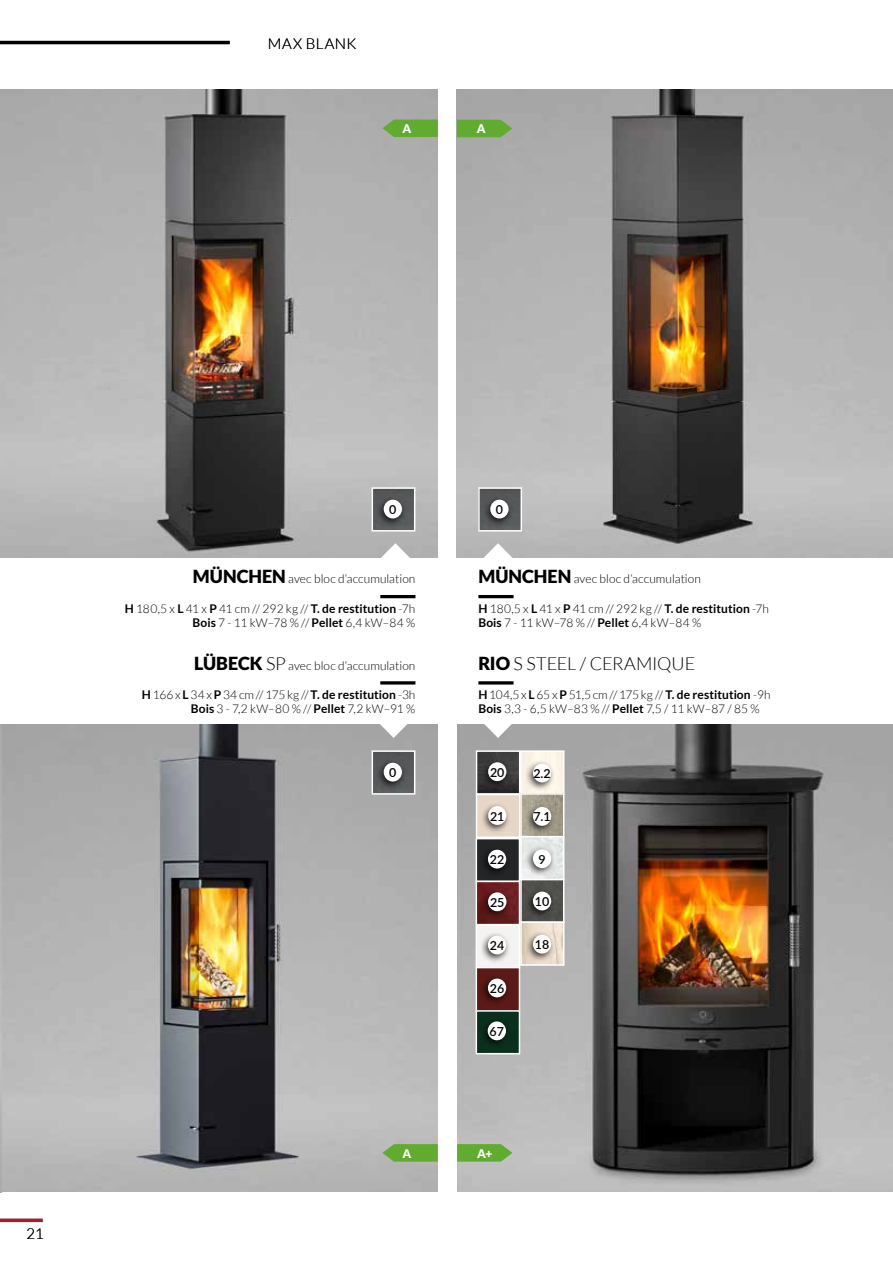
<style>
.page{position:relative;width:893px;height:1263px;background:#fff}
.page>*{position:absolute;margin:0;border:0;box-sizing:border-box;transform-origin:0 0}
.t1{font:300 18px "Lato";letter-spacing:-.01em;color:#000}
.t2{font:300 15px "Lato";letter-spacing:.04em;color:#000}
.t3{font:600 12.45px "Lato";color:#000}
.t4{font:300 12px/14.4px "Lato";letter-spacing:.005em;color:#000}
.t5{font:900 12px "Lato";color:#fff}
.s1{font-weight:900;font-size:18px}
.s2{font-weight:700}
.s3{font-size:18px}
.s4{font-weight:900}
</style>
<div class="page">
<img style="left:457px;top:724px;width:436px;height:468px">
<hr style="left:0;top:1219px;width:43px;height:3px;background:#ab182f">
<hr style="left:0;top:41px;width:230px;height:3px;background:#000">
<img style="left:0;top:724px;width:438px;height:468px">
<svg style="left:379px;top:724px;width:29px;height:14px"></svg>
<svg style="left:483px;top:724px;width:30px;height:14px"></svg>
<svg style="left:382px;top:1144px;width:56px;height:18px"></svg>
<svg style="left:457px;top:1144px;width:55px;height:18px"></svg>
<hr style="left:478px;top:681px;width:35px;height:3px;background:#000">
<hr style="left:380px;top:681px;width:35px;height:3px;background:#000">
<img style="left:375px;top:753px;width:37px;height:39px">
<div style="left:372px;top:750px;width:43px;height:45px;border:2px solid #fff"></div>
<div style="left:376px;top:759px;width:31px;height:31px;background:#000;opacity:.75"></div>
<div style="left:384px;top:763px;width:18px;height:18px;background:#fff;border-radius:50%"></div>
<img style="left:457px;top:89px;width:436px;height:468px">
<svg style="left:483px;top:543px;width:30px;height:15px"></svg>
<img style="left:0;top:89px;width:438px;height:468px">
<svg style="left:381px;top:543px;width:29px;height:15px"></svg>
<svg style="left:382px;top:120px;width:56px;height:17px"></svg>
<svg style="left:457px;top:120px;width:55px;height:17px"></svg>
<hr style="left:478px;top:595px;width:35px;height:3px;background:#000">
<hr style="left:380px;top:595px;width:35px;height:3px;background:#000">
<img style="left:375px;top:490px;width:37px;height:38px">
<div style="left:372px;top:487px;width:43px;height:44px;border:2px solid #fff"></div>
<div style="left:376px;top:496px;width:31px;height:31px;background:#000;opacity:.75"></div>
<div style="left:384px;top:500px;width:18px;height:18px;background:#fff;border-radius:50%"></div>
<img style="left:481px;top:490px;width:38px;height:38px">
<div style="left:478px;top:487px;width:44px;height:44px;border:2px solid #fff"></div>
<div style="left:483px;top:496px;width:30px;height:31px;background:#000;opacity:.75"></div>
<div style="left:490px;top:500px;width:19px;height:18px;background:#fff;border-radius:50%"></div>
<img style="left:479px;top:753px;width:82px;height:39px">
<div style="left:476px;top:750px;width:44px;height:45px;border:2px solid #fff"></div>
<div style="left:476px;top:924px;width:44px;height:44px;background:#f5f3f2;border:2px solid #fff"></div>
<div style="left:476px;top:838px;width:44px;height:44px;background:#242527;border:2px solid #fff"></div>
<div style="left:476px;top:794px;width:44px;height:44px;background:#e7d6c6;border:2px solid #fff"></div>
<div style="left:476px;top:967px;width:44px;height:44px;background:#5b1a16;border:2px solid #fff"></div>
<div style="left:480px;top:932px;width:31px;height:31px;background:#000;opacity:.75"></div>
<div style="left:488px;top:936px;width:18px;height:18px;background:#fff;border-radius:50%"></div>
<div style="left:480px;top:975px;width:31px;height:31px;background:#000;opacity:.75"></div>
<div style="left:488px;top:978px;width:18px;height:19px;background:#fff;border-radius:50%"></div>
<div style="left:480px;top:846px;width:31px;height:31px;background:#000;opacity:.75"></div>
<div style="left:488px;top:850px;width:18px;height:18px;background:#fff;border-radius:50%"></div>
<div style="left:480px;top:802px;width:31px;height:32px;background:#000;opacity:.75"></div>
<div style="left:488px;top:806px;width:18px;height:19px;background:#fff;border-radius:50%"></div>
<div style="left:480px;top:759px;width:31px;height:31px;background:#000;opacity:.75"></div>
<div style="left:488px;top:762px;width:18px;height:19px;background:#fff;border-radius:50%"></div>
<img style="left:523px;top:796px;width:38px;height:167px">
<div style="left:520px;top:879px;width:44px;height:44px;border:2px solid #fff"></div>
<div style="left:520px;top:921px;width:44px;height:45px;border:2px solid #fff"></div>
<div style="left:520px;top:750px;width:44px;height:45px;border:2px solid #fff"></div>
<div style="left:520px;top:793px;width:44px;height:44px;border:2px solid #fff"></div>
<div style="left:520px;top:836px;width:44px;height:44px;border:2px solid #fff"></div>
<div style="left:525px;top:760px;width:31px;height:31px;background:#000;opacity:.75"></div>
<div style="left:533px;top:764px;width:18px;height:18px;background:#fff;border-radius:50%"></div>
<div style="left:525px;top:803px;width:31px;height:32px;background:#000;opacity:.75"></div>
<div style="left:533px;top:807px;width:18px;height:19px;background:#fff;border-radius:50%"></div>
<div style="left:525px;top:845px;width:31px;height:32px;background:#000;opacity:.75"></div>
<div style="left:533px;top:849px;width:18px;height:19px;background:#fff;border-radius:50%"></div>
<div style="left:525px;top:888px;width:31px;height:31px;background:#000;opacity:.75"></div>
<div style="left:533px;top:892px;width:18px;height:18px;background:#fff;border-radius:50%"></div>
<div style="left:525px;top:931px;width:31px;height:31px;background:#000;opacity:.75"></div>
<div style="left:533px;top:935px;width:18px;height:18px;background:#fff;border-radius:50%"></div>
<img style="left:479px;top:1013px;width:38px;height:38px">
<div style="left:476px;top:1010px;width:44px;height:44px;border:2px solid #fff"></div>
<div style="left:480px;top:1018px;width:31px;height:31px;background:#000;opacity:.75"></div>
<div style="left:488px;top:1021px;width:18px;height:19px;background:#fff;border-radius:50%"></div>
<img style="left:0;top:725px;width:2px;height:468px">
<img style="left:479px;top:884px;width:38px;height:38px">
<div style="left:476px;top:881px;width:44px;height:44px;border:2px solid #fff"></div>
<div style="left:480px;top:889px;width:32px;height:31px;background:#000;opacity:.75"></div>
<div style="left:488px;top:892px;width:18px;height:19px;background:#fff;border-radius:50%"></div>
<p class="t2" style="left:268px;top:35px;width:90px">MAX BLANK</p>
<p class="t5" style="left:402px;top:122px;width:10px">A</p>
<p class="t5" style="left:477px;top:122px;width:10px">A</p>
<p class="t2" style="left:26px;top:1226px;width:19px">21</p>
<p class="t3" style="left:389px;top:500px;width:9px">0</p>
<p class="t3" style="left:496px;top:500px;width:9px">0</p>
<p class="t4" style="left:193px;top:572px;width:224px"><span class="s1">MÜNCHEN</span> avec bloc d‘accumulation</p>
<p class="t4" style="left:125px;top:601px;width:292px;text-align:right"><span class="s2">H</span> 180,5 x <span class="s2">L</span> 41 x <span class="s2">P</span> 41 cm // 292 kg // <span class="s2">T. de restitution</span> -7h<br><span class="s2">Bois</span> 7 - 11 kW–78 % // <span class="s2">Pellet</span> 6,4 kW–84 %</p>
<p class="t4" style="left:194px;top:658px;width:223px"><span class="s1">LÜBECK</span> <span class="s3">SP</span> avec bloc d‘accumulation</p>
<p class="t4" style="left:142px;top:687px;width:275px;text-align:right"><span class="s2">H</span> 166 x <span class="s2">L</span> 34 x <span class="s2">P</span> 34 cm // 175 kg // <span class="s2">T. de restitution</span> -3h<br><span class="s2">Bois</span> 3 - 7,2 kW–80 % // <span class="s2">Pellet</span> 7,2 kW–91 %</p>
<p class="t3" style="left:389px;top:763px;width:9px">0</p>
<p class="t4" style="left:478px;top:572px;width:224px"><span class="s1">MÜNCHEN</span> avec bloc d‘accumulation</p>
<p class="t4" style="left:478px;top:601px;width:292px"><span class="s2">H</span> 180,5 x <span class="s2">L</span> 41 x <span class="s2">P</span> 41 cm // 292 kg // <span class="s2">T. de restitution</span> -7h<br><span class="s2">Bois</span> 7 - 11 kW–78 % // <span class="s2">Pellet</span> 6,4 kW–84 %</p>
<h1 class="t1" style="left:478px;top:653px;width:218px"><span class="s4">RIO</span> S STEEL / CERAMIQUE</h1>
<p class="t4" style="left:478px;top:687px;width:294px"><span class="s2">H</span> 104,5 x <span class="s2">L</span> 65 x <span class="s2">P</span> 51,5 cm // 175 kg // <span class="s2">T. de restitution</span> -9h<br><span class="s2">Bois</span> 3,3 - 6,5 kW–83 % // <span class="s2">Pellet</span> 7,5 / 11 kW–87 / 85 %</p>
<p class="t3" style="left:490px;top:763px;width:16px">20</p>
<p class="t3" style="left:533px;top:764px;width:19px">2.2</p>
<p class="t3" style="left:533px;top:808px;width:19px">7.1</p>
<p class="t3" style="left:538px;top:850px;width:9px">9</p>
<p class="t3" style="left:535px;top:892px;width:16px">10</p>
<p class="t3" style="left:535px;top:936px;width:16px">18</p>
<p class="t3" style="left:490px;top:807px;width:16px">21</p>
<p class="t3" style="left:490px;top:850px;width:16px">22</p>
<p class="t3" style="left:490px;top:893px;width:16px">25</p>
<p class="t3" style="left:490px;top:936px;width:16px">24</p>
<p class="t3" style="left:490px;top:979px;width:16px">26</p>
<p class="t3" style="left:490px;top:1022px;width:16px">67</p>
<p class="t5" style="left:402px;top:1146px;width:10px">A</p>
<p class="t5" style="left:477px;top:1146px;width:17px">A+</p>
</div>
